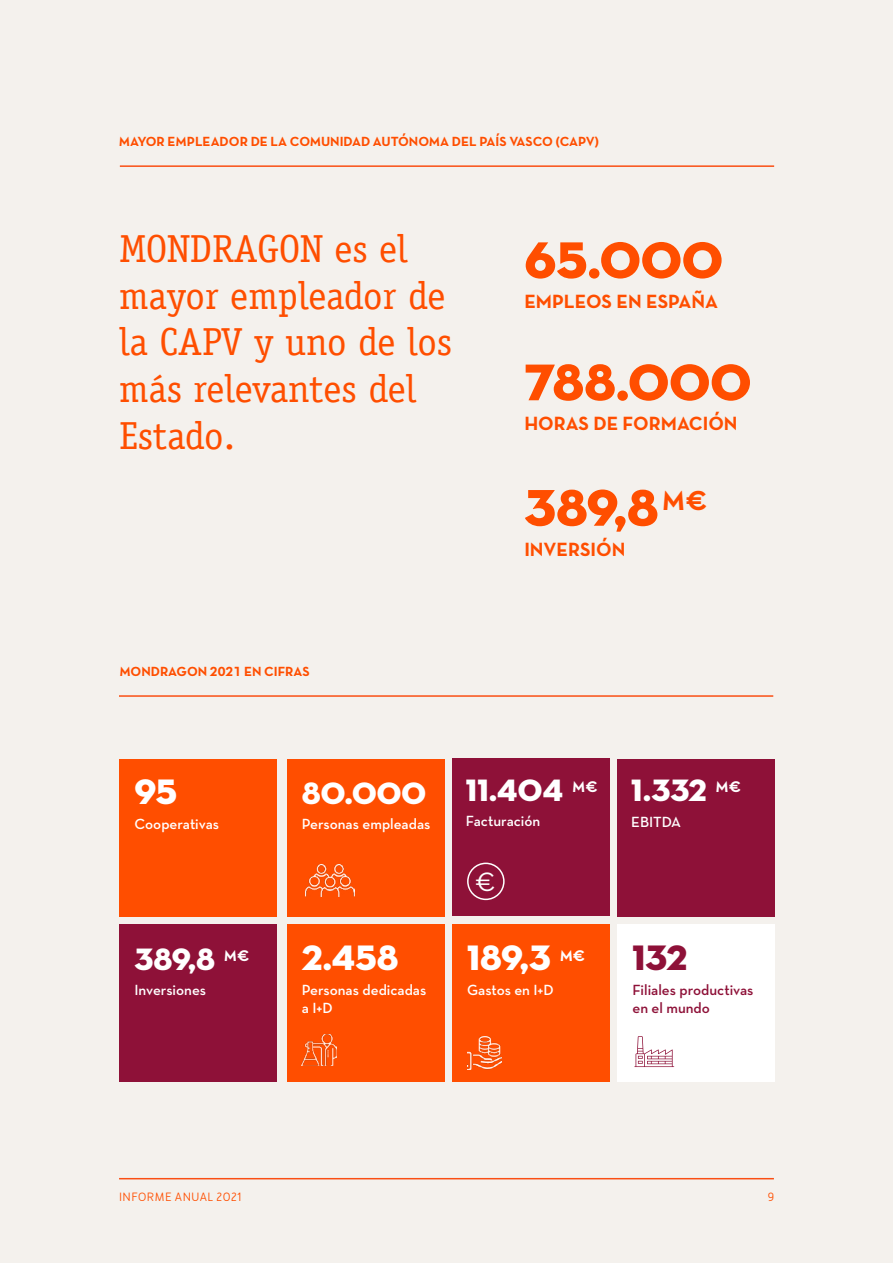
<style>
.page{position:relative;width:893px;height:1263px;background:#f4f1ed}
.page>*{position:absolute;margin:0;border:0;box-sizing:border-box;transform-origin:0 0}
.t1{font:52.5px "Neutra Disp Titling";color:#ff4e00}
.t2{font:39px/46.8px "Officina Serif LT";color:#ff4e00}
.t3{font:36px "Neutra Disp Titling";color:#fff}
.t4{font:36px "Neutra Disp Titling";color:#8e1138}
.t5{font:31.5px "Neutra Disp Titling";color:#fff}
.t6{font:27px "Neutra Text Book Alt";color:#fff}
.t7{font:700 19.5px "Neutra Text";color:#ff4e00}
.t8{font:15.75px "Neutra Text Bold Alt";color:#fff}
.t9{font:600 15px/18px "Neutra Text";color:#fff}
.t10{font:600 15px "Neutra Text";color:#8e1138}
.t11{font:13.5px "Neutra Text TF Bold Alt";color:#ff4e00}
.t12{font:500 12px "Merlo";letter-spacing:.04em;color:#ff4e00}
</style>
<div class="page">
<hr style="left:119px;top:1178px;width:655px;height:1px;background:#fa4f14">
<div style="left:452px;top:758px;width:158px;height:158px;background:#8e1138"></div>
<hr style="left:120px;top:165px;width:654px;height:2px;background:#fa4f14">
<hr style="left:119px;top:695px;width:654px;height:2px;background:#fa4f14">
<div style="left:119px;top:759px;width:158px;height:157px;background:#ff4e00"></div>
<div style="left:119px;top:924px;width:158px;height:158px;background:#8e1138"></div>
<div style="left:287px;top:924px;width:157px;height:158px;background:#ff4e00"></div>
<div style="left:452px;top:924px;width:158px;height:158px;background:#ff4e00"></div>
<div style="left:617px;top:924px;width:158px;height:158px;background:#fff"></div>
<div style="left:617px;top:759px;width:158px;height:157px;background:#8e1138"></div>
<div style="left:287px;top:759px;width:157px;height:157px;background:#ff4e00"></div>
<img style="left:306px;top:865px;width:48px;height:32px">
<img style="left:302px;top:1034px;width:34px;height:32px">
<img style="left:467px;top:1036px;width:35px;height:33px">
<svg style="left:634px;top:1036px;width:40px;height:31px"></svg>
<div style="left:467px;top:862px;width:38px;height:38px;border:2px solid #fff;border-radius:50%"></div>
<p class="t11" style="left:119px;top:132px;width:482px">MAYOR EMPLEADOR DE LA COMUNIDAD AUTÓNOMA DEL PAÍS VASCO (CAPV)</p>
<p class="t2" style="left:119px;top:225px;width:334px">MONDRAGON es el mayor empleador de la CAPV y uno de los más relevantes del<br>Estado.</p>
<p class="t1" style="left:524px;top:227px;width:200px">65.000</p>
<p class="t7" style="left:524px;top:289px;width:195px">EMPLEOS EN ESPAÑA</p>
<p class="t1" style="left:524px;top:349px;width:229px">788.000</p>
<p class="t7" style="left:524px;top:411px;width:215px">HORAS DE FORMACIÓN</p>
<p class="t1" style="left:524px;top:475px;width:185px">389,8<sup>M€</sup></p>
<p class="t7" style="left:524px;top:537px;width:103px">INVERSIÓN</p>
<p class="t11" style="left:119px;top:663px;width:192px">MONDRAGON 2021 EN CIFRAS</p>
<p class="t3" style="left:134px;top:769px;width:44px">95</p>
<p class="t9" style="left:134px;top:815px;width:86px">Cooperativas</p>
<p class="t5" style="left:134px;top:939px;width:117px">389,8 <sup>M€</sup></p>
<p class="t9" style="left:134px;top:981px;width:73px">Inversiones</p>
<p class="t5" style="left:302px;top:773px;width:126px">80.000</p>
<p class="t9" style="left:302px;top:815px;width:130px">Personas empleadas</p>
<p class="t3" style="left:302px;top:935px;width:98px">2.458</p>
<p class="t9" style="left:302px;top:981px;width:126px">Personas dedicadas a I+D</p>
<p class="t5" style="left:466px;top:770px;width:134px">11.404 <sup>M€</sup></p>
<p class="t9" style="left:466px;top:812px;width:76px">Facturación</p>
<p class="t6" style="left:475px;top:865px;width:22px">€</p>
<p class="t3" style="left:467px;top:935px;width:85px">189,3</p>
<p class="t8" style="left:560px;top:945px;width:27px">M€</p>
<p class="t9" style="left:467px;top:981px;width:88px">Gastos en I+D</p>
<p class="t5" style="left:631px;top:771px;width:111px">1.332 <sup>M€</sup></p>
<p class="t9" style="left:631px;top:812px;width:51px">EBITDA</p>
<p class="t4" style="left:632px;top:935px;width:56px">132</p>
<p class="t10" style="left:632px;top:981px;width:123px">Filiales productivas</p>
<p class="t10" style="left:632px;top:999px;width:79px">en el mundo</p>
<p class="t12" style="left:119px;top:1189px;width:124px">INFORME ANUAL 2021</p>
<p class="t12" style="left:768px;top:1189px;width:8px">9</p>
</div>
